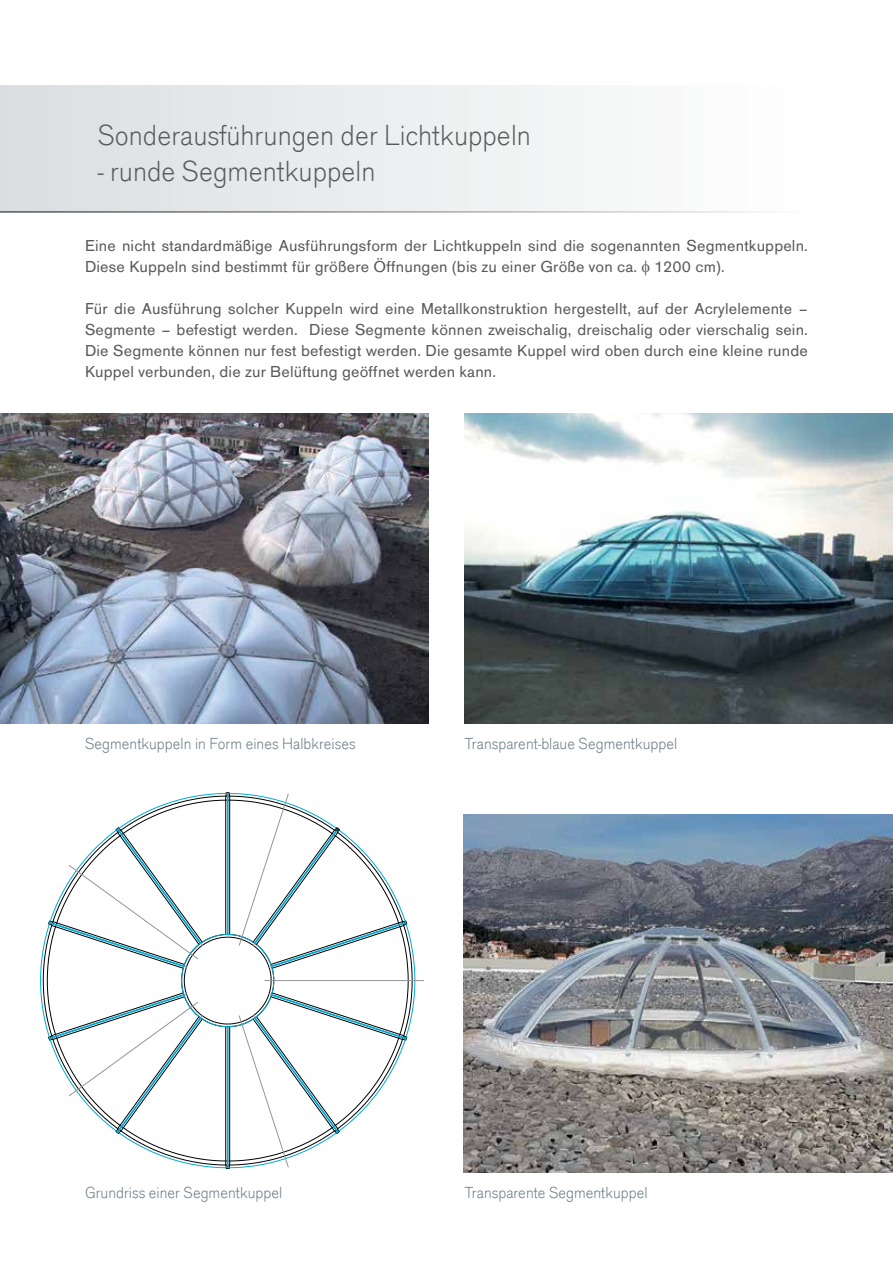
<style>
.page{position:relative;width:893px;height:1263px;background:#fff}
.page>*{position:absolute;margin:0;border:0;box-sizing:border-box;transform-origin:0 0}
.t1{font:30px "Accius T Ligh";color:#58595b}
.t2{font:16.5px/21px "Accius TEE";letter-spacing:.01em;color:#58595b}
.t3{font:16.5px "Accius T Ligh";color:#647680}
</style>
<div class="page">
<div style="left:0;top:85px;width:808px;height:128px;background:linear-gradient(to right,#dbdee0,#fff)"></div>
<hr style="left:0;top:211px;width:808px;height:2px;background:#58595b">
<img style="left:0;top:413px;width:428px;height:311px">
<svg style="left:40px;top:923px;width:375px;height:115px"></svg>
<svg style="left:48px;top:792px;width:359px;height:377px"></svg>
<hr style="left:265px;top:980px;width:159px;height:1px;background:#939598">
<img style="left:464px;top:814px;width:429px;height:358px">
<img style="left:465px;top:413px;width:428px;height:311px">
<h1 class="t1" style="left:98px;top:118px;width:435px">Sonderausführungen der Lichtkuppeln</h1>
<h1 class="t1" style="left:98px;top:154px;width:279px">- runde Segmentkuppeln</h1>
<p class="t2" style="left:85px;top:236px;width:724px">Eine nicht standardmäßige Ausführungsform der Lichtkuppeln sind die sogenannten Segmentkuppeln.<br>Diese Kuppeln sind bestimmt für größere Öffnungen (bis zu einer Größe von ca. 1200 cm).</p>
<p class="t2" style="left:85px;top:299px;width:724px;text-align:justify">Für die Ausführung solcher Kuppeln wird eine Metallkonstruktion hergestellt, auf der Acrylelemente – Segmente – befestigt werden. Diese Segmente können zweischalig, dreischalig oder vierschalig sein.<br>Die Segmente können nur fest befestigt werden. Die gesamte Kuppel wird oben durch eine kleine runde Kuppel verbunden, die zur Belüftung geöffnet werden kann.</p>
<p class="t3" style="left:85px;top:734px;width:272px">Segmentkuppeln in Form eines Halbkreises</p>
<p class="t3" style="left:465px;top:734px;width:214px">Transparent-blaue Segmentkuppel</p>
<p class="t3" style="left:85px;top:1183px;width:199px">Grundriss einer Segmentkuppel</p>
<p class="t3" style="left:465px;top:1183px;width:184px">Transparente Segmentkuppel</p>
</div>
